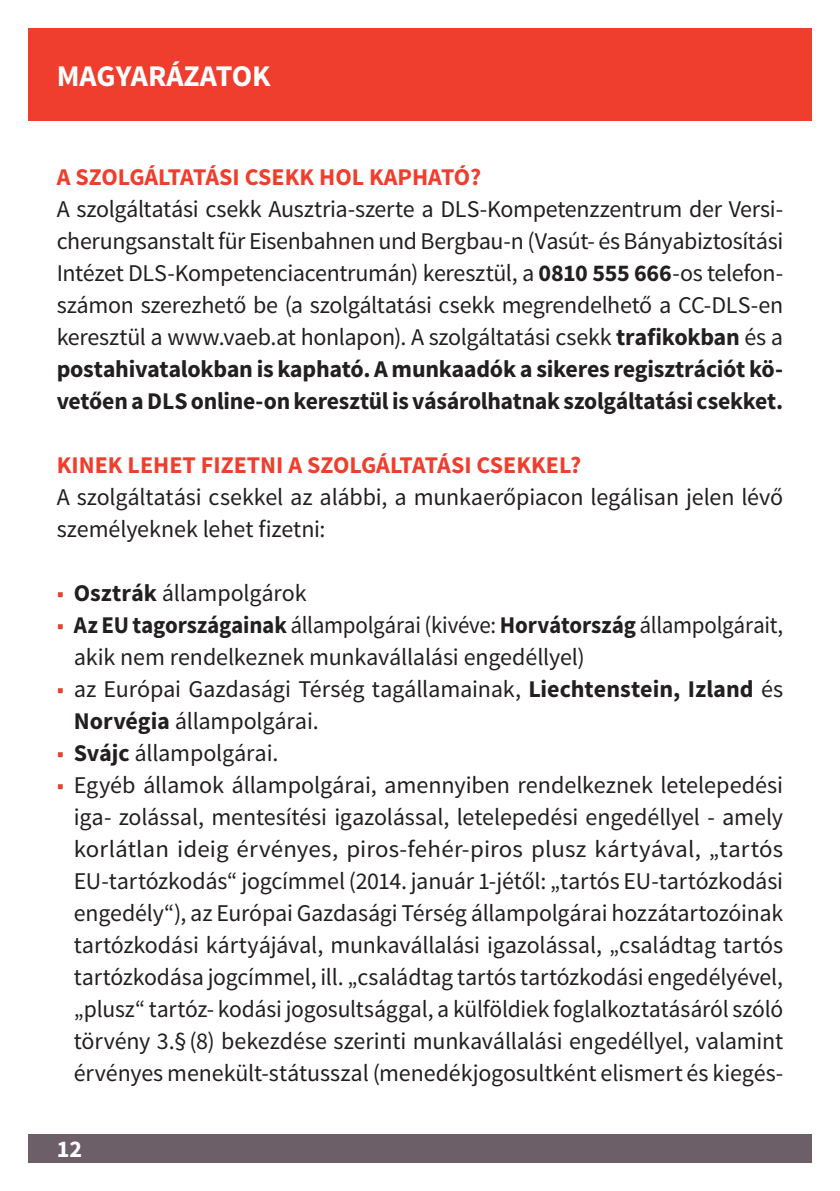
<style>
.page{position:relative;width:840px;height:1191px;background:#fff}
.page>*{position:absolute;margin:0;border:0;box-sizing:border-box;transform-origin:0 0}
.Überschrift_1_Ebene{font:700 30px "Source Sans Pro";color:#fff}
.Fliesstext{font:24px/32px "Source Sans Pro";letter-spacing:-.01em;color:#231f20;text-align:justify}
.Fliesstext-2{font:24px/32px "Source Sans Pro";letter-spacing:-.01em;color:#231f20;scale:.95 1}
.Überschrift_2_Ebene{font:700 24px "Source Sans Pro";color:#ef3e2e}
.t1{font:700 24px "Source Sans Pro";color:#fff}
.s1{font-weight:700}
.s2{color:#ef3e2e}
</style>
<div class="page">
<div style="left:28px;top:1134px;width:783px;height:28px;background:#6c5f67"></div>
<div style="left:28px;top:28px;width:783px;height:93px;background:#ef3e2e"></div>
<p class="Überschrift_1_Ebene" style="left:57px;top:57px;width:215px">MAGYARÁZATOK</p>
<p class="Überschrift_2_Ebene" style="left:57px;top:161px;width:426px">A SZOLGÁLTATÁSI CSEKK HOL KAPHATÓ?</p>
<p class="Fliesstext" style="left:57px;top:193px;width:727px">A szolgáltatási csekk Ausztria-szerte a DLS-Kompetenzzentrum der Versi&shy;cherungsanstalt für Eisenbahnen und Bergbau-n (Vasút- és Bányabiztosítási Intézet DLS-Kompetenciacentrumán) keresztül, a <span class="s1">0810 555 666</span>-os telefon&shy;számon szerezhető be (a szolgáltatási csekk megrendelhető a CC-DLS-en keresztül a www.vaeb.at honlapon). A szolgáltatási csekk <span class="s1">trafikokban</span> és a <span class="s1">postahivatalokban is kapható. A munkaadók a sikeres regisztrációt kö&shy;vetően a DLS online-on keresztül is vásárolhatnak szolgáltatási csekket.</span></p>
<p class="Überschrift_2_Ebene" style="left:57px;top:449px;width:526px">KINEK LEHET FIZETNI A SZOLGÁLTATÁSI CSEKKEL?</p>
<p class="Fliesstext" style="left:57px;top:481px;width:727px">A szolgáltatási csekkel az alábbi, a munkaerőpiacon legálisan jelen lévő személyeknek lehet fizetni:</p>
<p class="Fliesstext" style="left:57px;top:577px;width:251px"><span class="s2">■</span> <span class="s1">Osztrák</span> állampolgárok</p>
<p class="Fliesstext-2" style="left:74px;top:609px;width:747px;text-indent:-17px"><span class="s2">■</span> <span class="s1">Az EU tagországainak</span> állampolgárai (kivéve: <span class="s1">Horvátország</span> állampolgárait, akik nem rendelkeznek munkavállalási engedéllyel)</p>
<p class="Fliesstext" style="left:74px;top:673px;width:710px;text-indent:-17px"><span class="s2">■</span> az Európai Gazdasági Térség tagállamainak, <span class="s1">Liechtenstein, Izland</span> és<br><span class="s1">Norvégia</span> állampolgárai.</p>
<p class="Fliesstext" style="left:57px;top:737px;width:223px"><span class="s2">■</span> <span class="s1">Svájc</span> állampolgárai.</p>
<p class="Fliesstext" style="left:74px;top:769px;width:710px;text-indent:-17px"><span class="s2">■</span> Egyéb államok állampolgárai, amennyiben rendelkeznek letelepedési iga- zolással, mentesítési igazolással, letelepedési engedéllyel - amely korlátlan ideig érvényes, piros-fehér-piros plusz kártyával, „tartós EU-tartózkodás“ jogcímmel (2014. január 1-jétől: „tartós EU-tartózkodási engedély“), az Európai Gazdasági Térség állampolgárai hozzátartozóinak tartózkodási kártyájával, munkavállalási igazolással, „családtag tartós tartózkodása jogcímmel, ill. „családtag tartós tartózkodási engedélyével, „plusz“ tartóz- kodási jogosultsággal, a külföldiek foglalkoztatásáról szóló törvény 3.§ (8) bekezdése szerinti munkavállalási engedéllyel, valamint érvényes menekült-státusszal (menedékjogosultként elismert és kiegés-</p>
<p class="t1" style="left:57px;top:1134px;width:27px">12</p>
</div>
